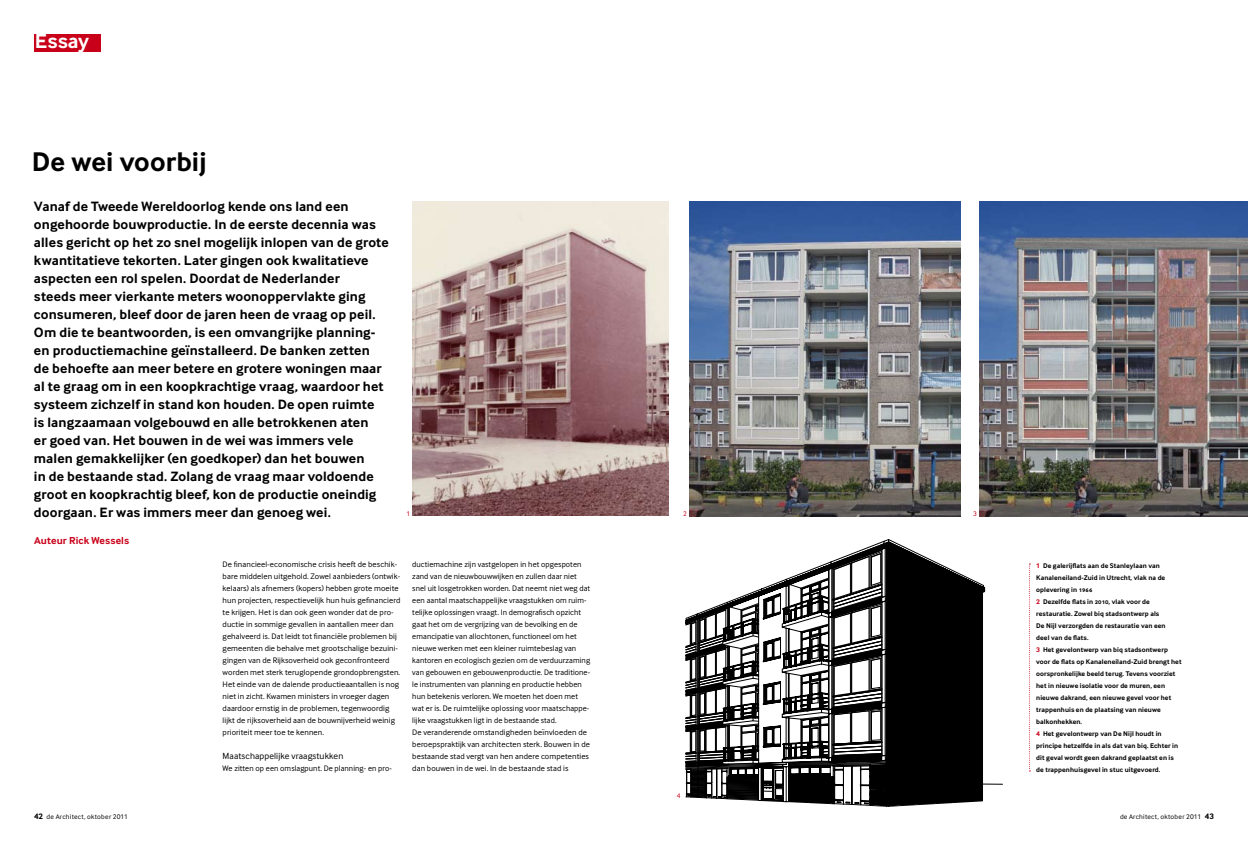
<style>
.page{position:relative;width:1248px;height:842px;background:#fff}
.page>*{position:absolute;margin:0;border:0;box-sizing:border-box;transform-origin:0 0}
.t1{font:700 28px "Inter Face Typo";letter-spacing:.005em;color:#000}
.t2{font:700 21.1px "Inter Face Typo";color:#fff}
.t3{font:700 14px/18px "Inter Face Typo";letter-spacing:.01em;color:#000}
.t4{font:700 10.5px "Inter Face Typo";letter-spacing:.01em;color:#c90019}
.t5{font:9.2px "Inter Face Typo";letter-spacing:.01em;color:#000}
.t6{font:8.2px/12px "Inter Face Typo";letter-spacing:.01em;color:#000}
.t7{font:700 7px/12px "Inter Face Typo";letter-spacing:.01em;color:#000}
.t8{font:7px "Inter Face Typo";letter-spacing:.03em;color:#000}
.t9{font:7px "Inter Face Typo";color:#c90019}
.s1{color:#c90019}
.s2{font-weight:700;font-size:8.2px}
</style>
<div class="page">
<img style="left:412px;top:201px;width:256px;height:315px">
<img style="left:689px;top:201px;width:271px;height:315px">
<img style="left:979px;top:202px;width:268px;height:314px">
<svg style="left:985px;top:784px;width:17px;height:1px"></svg>
<svg style="left:685px;top:613px;width:12px;height:185px"></svg>
<svg style="left:697px;top:539px;width:288px;height:267px"></svg>
<svg style="left:831px;top:765px;width:41px;height:40px"></svg>
<svg style="left:786px;top:542px;width:150px;height:215px"></svg>
<svg style="left:1029px;top:563px;width:1px;height:208px"></svg>
<div style="left:34px;top:34px;width:66px;height:17px;background:#c90019"></div>
<h2 class="t2" style="left:35px;top:29px;width:56px">Essay</h2>
<h1 class="t1" style="left:32px;top:146px;width:176px">De wei voorbij</h1>
<p class="t3" style="left:34px;top:197px;width:356px">Vanaf de Tweede Wereldoorlog kende ons land een ongehoorde bouwproductie. In de eerste decennia was alles gericht op het zo snel mogelijk inlopen van de grote kwantitatieve tekorten. Later gingen ook kwalitatieve aspecten een rol spelen. Doordat de Nederlander<br>steeds meer vierkante meters woonoppervlakte ging consumeren, bleef door de jaren heen de vraag op peil.<br>Om die te beantwoorden, is een omvangrijke planning&shy;en productiemachine geïnstalleerd. De banken zetten<br>de behoefte aan meer betere en grotere woningen maar al te graag om in een koopkrachtige vraag, waardoor het systeem zichzelf in stand kon houden. De open ruimte<br>is langzaamaan volgebouwd en alle betrokkenen aten<br>er goed van. Het bouwen in de wei was immers vele malen gemakkelijker (en goedkoper) dan het bouwen<br>in de bestaande stad. Zolang de vraag maar voldoende groot en koopkrachtig bleef, kon de productie oneindig doorgaan. Er was immers meer dan genoeg wei.</p>
<p class="t4" style="left:34px;top:534px;width:97px">Auteur Rick Wessels</p>
<p class="t9" style="left:406px;top:510px;width:5px">1</p>
<p class="t9" style="left:683px;top:510px;width:5px">2</p>
<p class="t9" style="left:972px;top:510px;width:5px">3</p>
<p class="t6" style="left:223px;top:559px;width:179px">De financieel-economische crisis heeft de beschik&shy;bare middelen uitgehold. Zowel aanbieders (ontwik&shy;kelaars) als afnemers (kopers) hebben grote moeite hun projecten, respectievelijk hun huis gefinancierd te krijgen. Het is dan ook geen wonder dat de pro&shy;ductie in sommige gevallen in aantallen meer dan gehalveerd is. Dat leidt tot financiële problemen bij gemeenten die behalve met grootschalige bezuini&shy;gingen van de Rijksoverheid ook geconfronteerd worden met sterk teruglopende grondopbrengsten.<br>Het einde van de dalende productieaantallen is nog niet in zicht. Kwamen ministers in vroeger dagen daardoor ernstig in de problemen, tegenwoordig lijkt de rijksoverheid aan de bouwnijverheid weinig prioriteit meer toe te kennen.</p>
<p class="t5" style="left:223px;top:751px;width:122px">Maatschappelijke vraagstukken</p>
<p class="t6" style="left:223px;top:763px;width:171px">We zitten op een omslagpunt. De planning- en pro-</p>
<p class="t6" style="left:412px;top:559px;width:179px">ductiemachine zijn vastgelopen in het opgespoten zand van de nieuwbouwwijken en zullen daar niet snel uit losgetrokken worden. Dat neemt niet weg dat een aantal maatschappelijke vraagstukken om ruim&shy;telijke oplossingen vraagt. In demografisch opzicht gaat het om de vergrijzing van de bevolking en de emancipatie van allochtonen, functioneel om het nieuwe werken met een kleiner ruimtebeslag van kantoren en ecologisch gezien om de verduurzaming van gebouwen en gebouwenproductie. De traditione&shy;le instrumenten van planning en productie hebben hun betekenis verloren. We moeten het doen met wat er is. De ruimtelijke oplossing voor maatschappe&shy;lijke vraagstukken ligt in de bestaande stad.<br>De veranderende omstandigheden beïnvloeden de beroepspraktijk van architecten sterk. Bouwen in de bestaande stad vergt van hen andere competenties dan bouwen in de wei. In de bestaande stad is</p>
<p class="t7" style="left:1036px;top:559px;width:147px"><span class="s1">1</span> De galerijflats aan de Stanleylaan van Kanaleneiland-Zuid in Utrecht, vlak na de oplevering in 1966<br><span class="s1">2</span> Dezelfde flats in 2010, vlak voor de restauratie. Zowel biq stadsontwerp als<br>De Nijl verzorgden de restauratie van een<br>deel van de flats.<br><span class="s1">3</span> Het gevelontwerp van biq stadsontwerp voor de flats op Kanaleneiland-Zuid brengt het oorspronkelijke beeld terug. Tevens voorziet het in nieuwe isolatie voor de muren, een nieuwe dakrand, een nieuwe gevel voor het trappenhuis en de plaatsing van nieuwe balkonhekken.<br><span class="s1">4</span> Het gevelontwerp van De Nijl houdt in principe hetzelfde in als dat van biq. Echter in dit geval wordt geen dakrand geplaatst en is de trappenhuisgevel in stuc uitgevoerd.</p>
<p class="t9" style="left:676px;top:791px;width:5px">4</p>
<p class="t8" style="left:34px;top:813px;width:95px"><span class="s2">42</span> de Architect, oktober 2011</p>
<p class="t8" style="left:1119px;top:813px;width:95px">de Architect, oktober 2011 <span class="s2">43</span></p>
</div>
